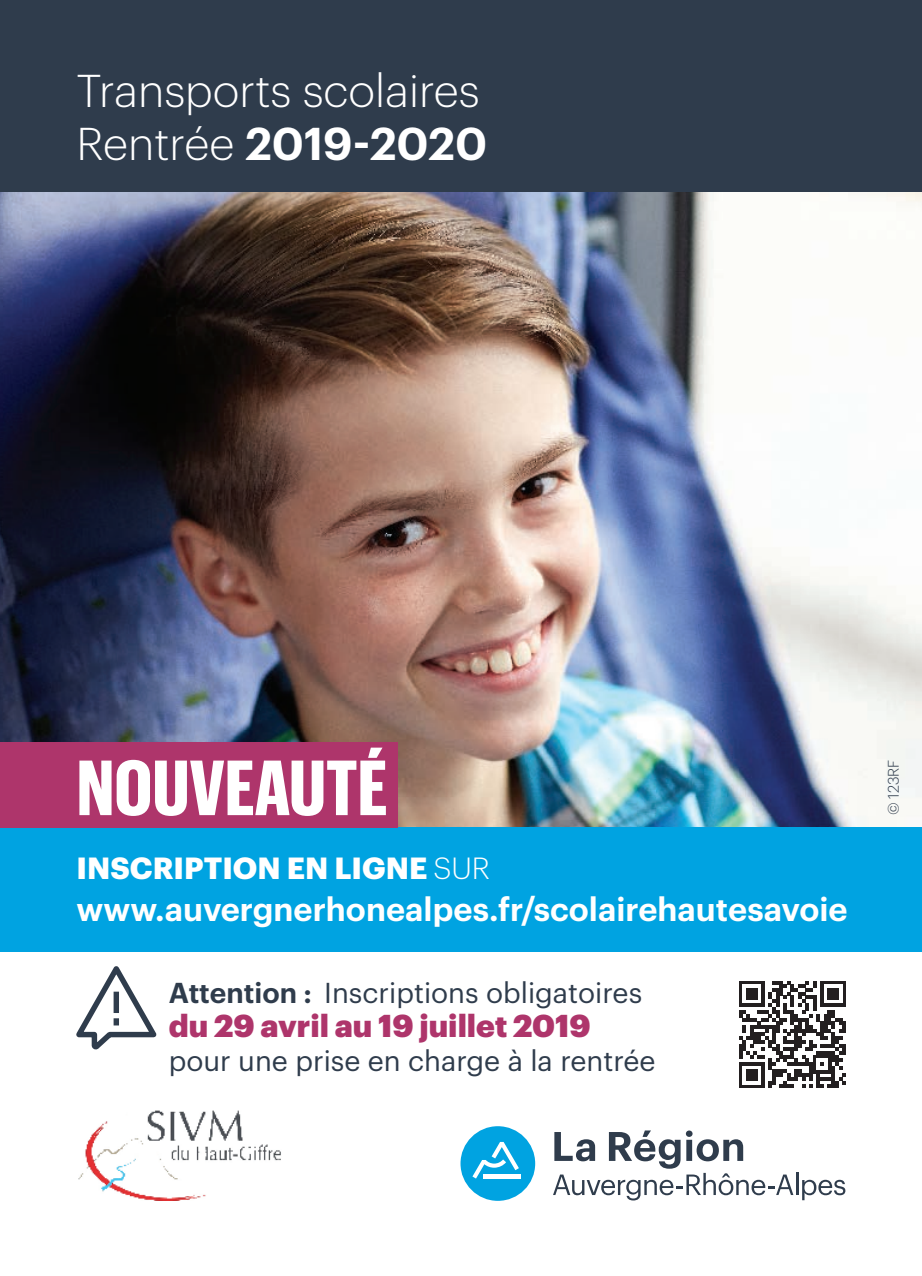
<style>
.page{position:relative;width:922px;height:1276px;background:#fff}
.page>*{position:absolute;margin:0;border:0;box-sizing:border-box;transform-origin:0 0}
.t1{font:700 76.25px "Graphik X Cond";color:#fff}
.t2{font:300 45px/52.5px "Graphik";color:#fff}
.t3{font:600 32.5px "Graphik";color:#fff}
.t4{font:900 31px "Graphik";color:#ae356b}
.t5{font:700 30px "Graphik";color:#fff}
.t6{font:28.25px "Graphik";color:#2f3c4c}
.t7{font:300 15px "Graphik";color:#2f3c4c}
.s1{font-weight:600}
.s2{font-weight:300}
.s3{color:#fff}
</style>
<div class="page">
<img style="left:78px;top:1110px;width:203px;height:90px">
<svg style="left:553px;top:1130px;width:240px;height:70px"></svg>
<hr style="left:795px;top:1173px;width:3px;height:22px;background:#2f3c4c">
<svg style="left:802px;top:1179px;width:43px;height:21px"></svg>
<div style="left:460px;top:1126px;width:75px;height:74px;background:#00a3e1;border-radius:50%"></div>
<hr style="left:483px;top:1174px;width:38px;height:4px;background:#fff">
<svg style="left:472px;top:1142px;width:46px;height:36px"></svg>
<img style="left:0;top:191px;width:921px;height:636px">
<div style="left:0;top:827px;width:921px;height:125px;background:#00a3e1"></div>
<div style="left:0;top:0;width:921px;height:191px;background:#2f3c4c"></div>
<svg style="left:76px;top:966px;width:81px;height:84px"></svg>
<div style="left:0;top:742px;width:397px;height:85px;background:#ae356b"></div>
<svg style="left:739px;top:981px;width:106px;height:107px"></svg>
<h2 class="t2" style="left:77px;top:61px;width:412px">Transports scolaires<br>Rentrée <span class="s1">2019-2020</span></h2>
<h1 class="t1" style="left:77px;top:733px;width:312px">NOUVEAUTÉ</h1>
<p class="t5" style="left:77px;top:845px;width:415px">INSCRIPTION EN LIGNE <span class="s2">SUR</span></p>
<p class="t3" style="left:77px;top:885px;width:772px">www.auvergnerhonealpes.fr/scolairehautesavoie</p>
<p class="t6" style="left:169px;top:972px;width:475px"><span class="s1">Attention :</span> Inscriptions obligatoires</p>
<p class="t4" style="left:169px;top:1002px;width:423px">du 29 avril au 19 juillet 2019</p>
<p class="t6" style="left:169px;top:1039px;width:502px">pour une prise en charge à la rentrée<span class="s3">s</span></p>
<p class="t7" style="left:882px;top:815px;width:57px;rotate:-90deg">© 123RF</p>
</div>
